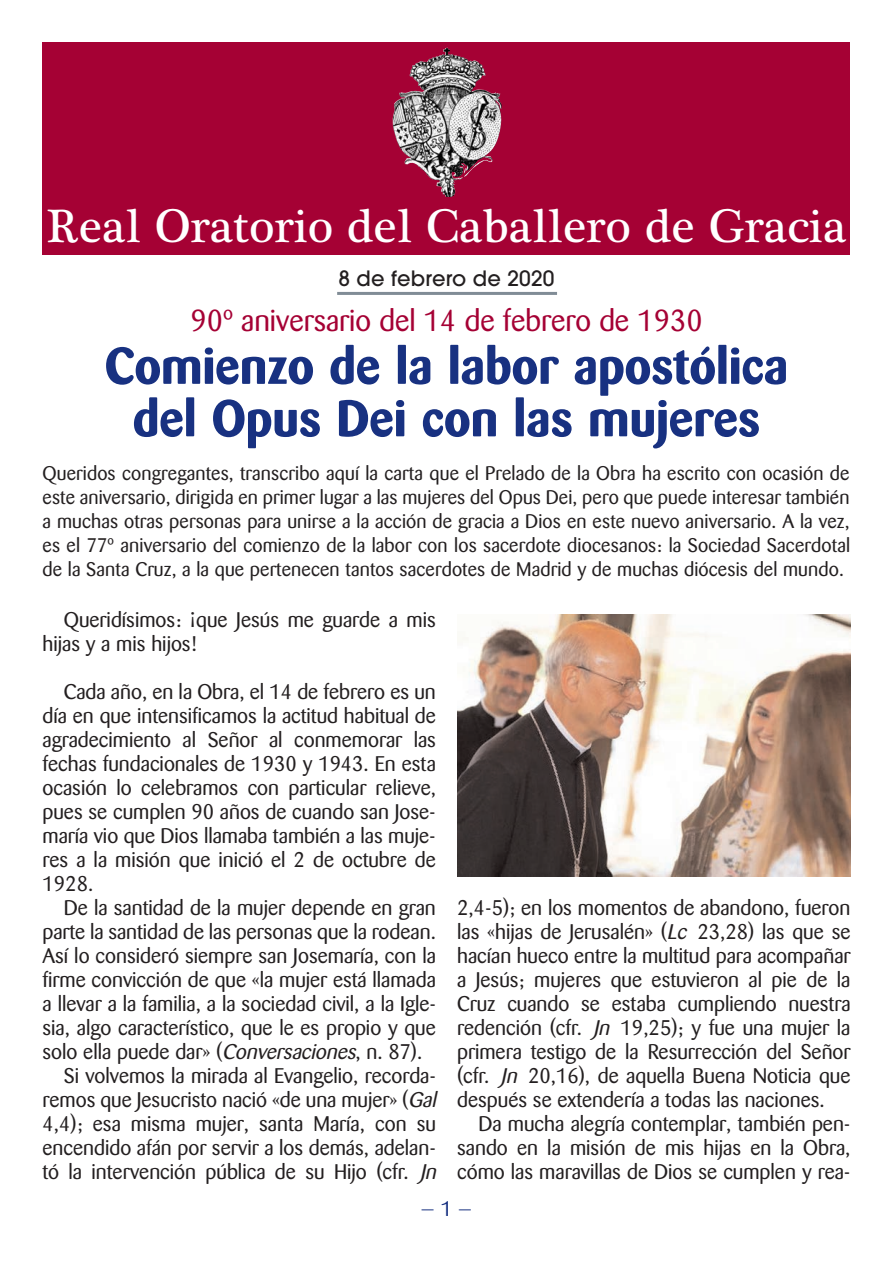
<style>
.page{position:relative;width:893px;height:1263px;background:#fff}
.page>*{position:absolute;margin:0;border:0;box-sizing:border-box;transform-origin:0 0}
.t1{font:700 51px/52.5px "Barmeno";color:#183181;text-align:center}
.t2{font:48px "Plantagenet Cherokee";color:#fff}
.t3{font:30px "Barmeno";color:#a50134}
.t4{font:21px/24px "Barmeno";color:#231f20;text-align:justify}
.t5{font:500 21px "Avant Garde";letter-spacing:.005em;color:#231f20}
.t6{font:21px "Barmeno";color:#183181}
.t7{font:19.5px/24px "Barmeno";letter-spacing:.005em;color:#231f20;text-align:justify}
.s1{font-style:italic}
</style>
<div class="page">
<div style="left:43px;top:43px;width:807px;height:212px;background:#a50134"></div>
<img style="left:393px;top:48px;width:99px;height:149px">
<hr style="left:337px;top:292px;width:220px;height:3px;background:#808c96">
<img style="left:457px;top:614px;width:393px;height:262px">
<h2 class="t2" style="left:47px;top:198px;width:801px">Real Oratorio del Caballero de Gracia</h2>
<p class="t5" style="left:338px;top:270px;width:218px">8 de febrero de 2020</p>
<h3 class="t3" style="left:190px;top:308px;width:514px">90º aniversario del 14 de febrero de 1930</h3>
<h1 class="t1" style="left:105px;top:342px;width:685px">Comienzo de la labor apostólica del Opus Dei con las mujeres</h1>
<p class="t7" style="left:43px;top:462px;width:809px">Queridos congregantes, transcribo aquí la carta que el Prelado de la Obra ha escrito con ocasión de este aniversario, dirigida en primer lugar a las mujeres del Opus Dei, pero que puede interesar también a muchas otras personas para unirse a la acción de gracia a Dios en este nuevo aniversario. A la vez, es el 77º aniversario del comienzo de la labor con los sacerdote diocesanos: la Sociedad Sacerdotal de la Santa Cruz, a la que pertenecen tantos sacerdotes de Madrid y de muchas diócesis del mundo.</p>
<p class="t4" style="left:43px;top:609px;width:395px;text-indent:21px">Queridísimos: ¡que Jesús me guarde a mis hijas y a mis hijos!</p>
<p class="t4" style="left:43px;top:681px;width:395px;text-indent:21px">Cada año, en la Obra, el 14 de febrero es un día en que intensificamos la actitud habitual de agradecimiento al Señor al conmemorar las fechas fundacionales de 1930 y 1943. En esta ocasión lo celebramos con particular relieve, pues se cumplen 90 años de cuando san Jose&shy;maría vio que Dios llamaba también a las muje&shy;res a la misión que inició el 2 de octubre de 1928.</p>
<p class="t4" style="left:64px;top:897px;width:374px">De la santidad de la mujer depende en gran</p>
<p class="t4" style="left:43px;top:921px;width:395px">parte la santidad de las personas que la rodean.</p>
<p class="t4" style="left:43px;top:945px;width:395px">Así lo consideró siempre san Josemaría, con la</p>
<p class="t4" style="left:43px;top:969px;width:395px">firme convicción de que «la mujer está llamada</p>
<p class="t4" style="left:43px;top:993px;width:395px">a llevar a la familia, a la sociedad civil, a la Igle-</p>
<p class="t4" style="left:43px;top:1018px;width:395px">sia, algo característico, que le es propio y que</p>
<p class="t4" style="left:43px;top:1042px;width:381px">solo ella puede dar» (<span class="s1">Conversaciones</span>, n. 87).</p>
<p class="t4" style="left:64px;top:1065px;width:374px">Si volvemos la mirada al Evangelio, recorda-</p>
<p class="t4" style="left:43px;top:1089px;width:399px">remos que Jesucristo nació «de una mujer» (<span class="s1">Gal</span></p>
<p class="t4" style="left:43px;top:1113px;width:395px">4,4); esa misma mujer, santa María, con su</p>
<p class="t4" style="left:43px;top:1137px;width:395px">encendido afán por servir a los demás, adelan-</p>
<p class="t4" style="left:43px;top:1161px;width:399px">tó la intervención pública de su Hijo (cfr. <span class="s1">Jn</span></p>
<p class="t4" style="left:457px;top:897px;width:395px">2,4-5); en los momentos de abandono, fueron las «hijas de Jerusalén» (<span class="s1">Lc</span> 23,28) las que se hacían hueco entre la multitud para acompañar a Jesús; mujeres que estuvieron al pie de la Cruz cuando se estaba cumpliendo nuestra redención (cfr. <span class="s1">Jn</span> 19,25); y fue una mujer la primera testigo de la Resurrección del Señor (cfr. <span class="s1">Jn</span> 20,16), de aquella Buena Noticia que después se extendería a todas las naciones.</p>
<p class="t4" style="left:457px;top:1113px;width:395px;text-indent:21px">Da mucha alegría contemplar, también pen&shy;sando en la misión de mis hijas en la Obra, cómo las maravillas de Dios se cumplen y rea-</p>
<p class="t6" style="left:421px;top:1199px;width:53px">— 1 —</p>
</div>
